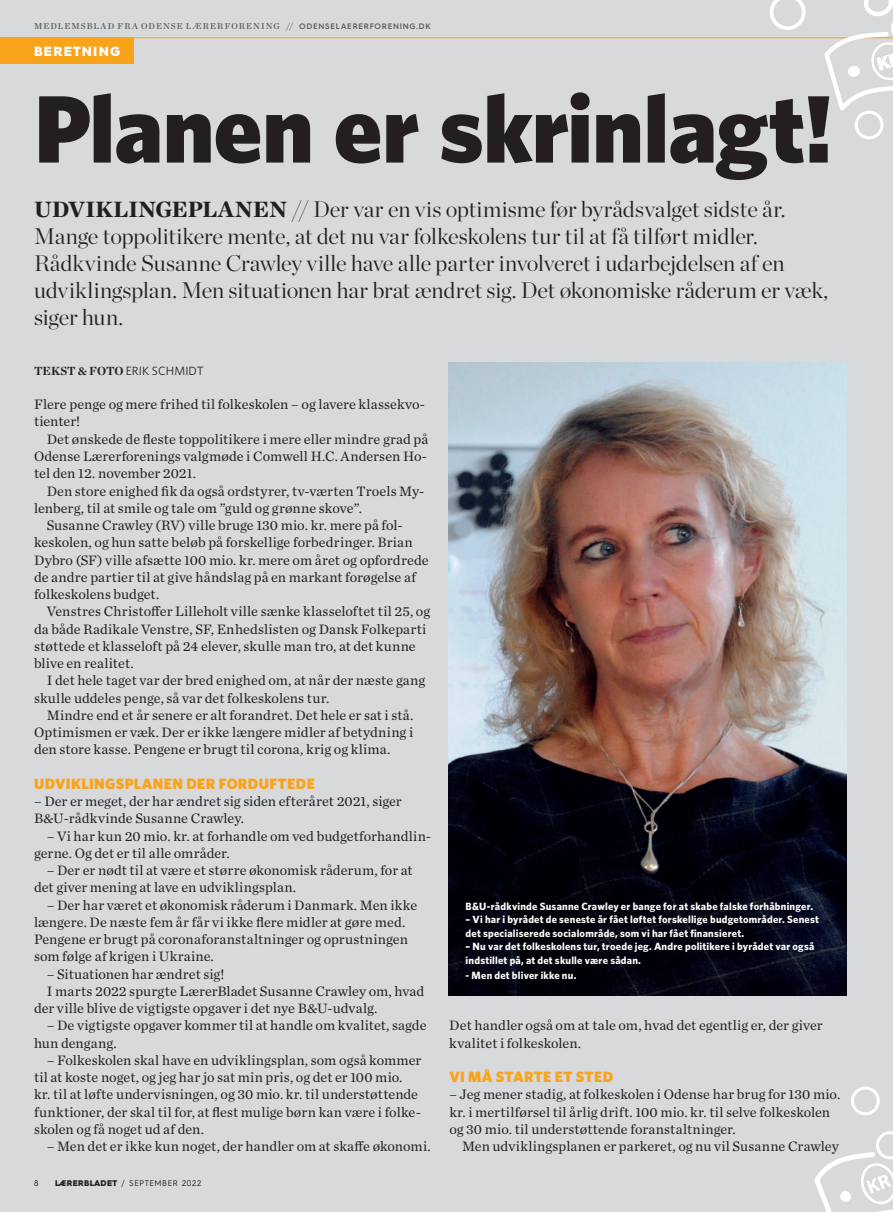
<style>
.page{position:relative;width:893px;height:1212px;background:#d8d9db}
.page>*{position:absolute;margin:0;border:0;box-sizing:border-box;transform-origin:0 0}
.t1{font:900 96px "Whitney";letter-spacing:-.01em;color:#231f20}
.t2{font:300 22.5px/27px "Chronicle Display";letter-spacing:-.01em;color:#231f20}
.t3{font:900 15px "Whitney";letter-spacing:.02em;color:#f9a31b}
.t4{font:14.25px/17.2px "Chronicle Text G1";color:#231f20}
.t5{font:900 13.35px "Hurme Geometric Sans 3";letter-spacing:.09em;color:#fff}
.t6{font:12px "Whitney";letter-spacing:.005em;color:#231f20}
.t7{font:700 10.5px/13.5px "Whitney";letter-spacing:.02em;color:#fff}
.t8{font:8.7px "Chronicle Deck Semi";letter-spacing:.125em;color:#57585a}
.t9{font:8.25px "Hurme Geometric Sans 3";letter-spacing:.07em;color:#231f20}
.s1{font-family:"Chronicle Deck";font-weight:700}
.s2{font-family:"Hurme Geometric Sans 3";font-weight:600;font-size:7.95px}
.s3{font-family:"Chronicle Deck";font-weight:900}
.s4{font-weight:900}
</style>
<div class="page">
<hr style="left:34px;top:37px;width:859px;height:1px;background:#f9a31b">
<div style="left:0;top:38px;width:134px;height:26px;background:#f9a31b"></div>
<img style="left:449px;top:362px;width:397px;height:634px">
<svg style="left:770px;top:0;width:36px;height:30px"></svg>
<svg style="left:822px;top:0;width:71px;height:140px"></svg>
<svg style="left:814px;top:1086px;width:79px;height:126px"></svg>
<p class="t8" style="left:34px;top:19px;width:398px">MEDLEMSBLAD FRA ODENSE LÆRERFORENING <span class="s1">//</span> <span class="s2">ODENSELAERERFORENING.DK</span></p>
<p class="t5" style="left:34px;top:42px;width:88px">BERETNING</p>
<h1 class="t1" style="left:34px;top:64px;width:801px">Planen er skrinlagt!</h1>
<p class="t2" style="left:34px;top:193px;width:795px"><span class="s3">UDVIKLINGEPLANEN</span> // Der var en vis optimisme før byrådsvalget sidste år.<br>Mange toppolitikere mente, at det nu var folkeskolens tur til at få tilført midler.<br>Rådkvinde Susanne Crawley ville have alle parter involveret i udarbejdelsen af en udviklingsplan. Men situationen har brat ændret sig. Det økonomiske råderum er væk, siger hun.</p>
<p class="t6" style="left:34px;top:363px;width:171px"><span class="s1">TEKST &amp; FOTO</span> ERIK SCHMIDT</p>
<p class="t4" style="left:34px;top:395px;width:393px">Flere penge og mere frihed til folkeskolen – og lavere klassekvo&shy;tienter!</p>
<p class="t4" style="left:34px;top:430px;width:396px;text-align:justify;text-indent:13px">Det ønskede de fleste toppolitikere i mere eller mindre grad på Odense Lærerforenings valgmøde i Comwell H.C. Andersen Ho&shy;tel den 12. november 2021.</p>
<p class="t4" style="left:47px;top:481px;width:379px">Den store enighed fik da også ordstyrer, tv-værten Troels My-</p>
<p class="t4" style="left:34px;top:499px;width:330px">lenberg, til at smile og tale om ”guld og grønne skove”.</p>
<p class="t4" style="left:47px;top:516px;width:358px">Susanne Crawley (RV) ville bruge 130 mio. kr. mere på fol-</p>
<p class="t4" style="left:34px;top:533px;width:380px">keskolen, og hun satte beløb på forskellige forbedringer. Brian</p>
<p class="t4" style="left:34px;top:550px;width:396px">Dybro (SF) ville afsætte 100 mio. kr. mere om året og opfordrede</p>
<p class="t4" style="left:34px;top:568px;width:384px">de andre partier til at give håndslag på en markant forøgelse af</p>
<p class="t4" style="left:34px;top:585px;width:127px">folkeskolens budget.</p>
<p class="t4" style="left:47px;top:602px;width:385px">Venstres Christoffer Lilleholt ville sænke klasseloftet til 25, og</p>
<p class="t4" style="left:34px;top:619px;width:394px">da både Radikale Venstre, SF, Enhedslisten og Dansk Folkeparti</p>
<p class="t4" style="left:34px;top:637px;width:383px">støttede et klasseloft på 24 elever, skulle man tro, at det kunne</p>
<p class="t4" style="left:34px;top:654px;width:101px">blive en realitet.</p>
<p class="t4" style="left:47px;top:671px;width:380px">I det hele taget var der bred enighed om, at når der næste gang</p>
<p class="t4" style="left:34px;top:688px;width:297px">skulle uddeles penge, så var det folkeskolens tur.</p>
<p class="t4" style="left:47px;top:706px;width:368px">Mindre end et år senere er alt forandret. Det hele er sat i stå.</p>
<p class="t4" style="left:34px;top:723px;width:381px">Optimismen er væk. Der er ikke længere midler af betydning i</p>
<p class="t4" style="left:34px;top:740px;width:358px">den store kasse. Pengene er brugt til corona, krig og klima.</p>
<p class="t3" style="left:34px;top:773px;width:282px">UDVIKLINGSPLANEN DER FORDUFTEDE</p>
<p class="t4" style="left:34px;top:792px;width:369px">– Der er meget, der har ændret sig siden efteråret 2021, siger<br>B&amp;U-rådkvinde Susanne Crawley.</p>
<p class="t4" style="left:34px;top:826px;width:399px;text-indent:13px">– Vi har kun 20 mio. kr. at forhandle om ved budgetforhandlin&shy;gerne. Og det er til alle områder.</p>
<p class="t4" style="left:34px;top:861px;width:380px;text-indent:13px">– Der er nødt til at være et større økonomisk råderum, for at det giver mening at lave en udviklingsplan.</p>
<p class="t4" style="left:34px;top:895px;width:385px;text-indent:13px">– Der har været et økonomisk råderum i Danmark. Men ikke længere. De næste fem år får vi ikke flere midler at gøre med.<br>Pengene er brugt på coronaforanstaltninger og oprustningen som følge af krigen i Ukraine.</p>
<p class="t4" style="left:47px;top:964px;width:179px">– Situationen har ændret sig!</p>
<p class="t4" style="left:47px;top:982px;width:379px">I marts 2022 spurgte LærerBladet Susanne Crawley om, hvad</p>
<p class="t4" style="left:34px;top:999px;width:345px">der ville blive de vigtigste opgaver i det nye B&amp;U-udvalg.</p>
<p class="t4" style="left:34px;top:1016px;width:394px;text-indent:13px">– De vigtigste opgaver kommer til at handle om kvalitet, sagde hun dengang.</p>
<p class="t4" style="left:34px;top:1051px;width:389px;text-indent:13px">– Folkeskolen skal have en udviklingsplan, som også kommer til at koste noget, og jeg har jo sat min pris, og det er 100 mio. kr. til at løfte undervisningen, og 30 mio. kr. til understøttende funktioner, der skal til for, at flest mulige børn kan være i folke&shy;skolen og få noget ud af den.</p>
<p class="t4" style="left:47px;top:1137px;width:385px">– Men det er ikke kun noget, der handler om at skaffe økonomi.</p>
<p class="t9" style="left:34px;top:1177px;width:6px">8</p>
<p class="t9" style="left:55px;top:1177px;width:147px"><span class="s4">LÆRERBLADET</span> / SEPTEMBER 2022</p>
<p class="t7" style="left:466px;top:899px;width:349px">B&amp;U-rådkvinde Susanne Crawley er bange for at skabe falske forhåbninger.</p>
<p class="t7" style="left:466px;top:912px;width:355px">– Vi har i byrådet de seneste år fået løftet forskellige budgetområder. Senest det specialiserede socialområde, som vi har fået finansieret.</p>
<p class="t7" style="left:466px;top:939px;width:350px">– Nu var det folkeskolens tur, troede jeg. Andre politikere i byrådet var også indstillet på, at det skulle være sådan.</p>
<p class="t7" style="left:466px;top:968px;width:112px">- Men det bliver ikke nu.</p>
<p class="t4" style="left:449px;top:1016px;width:375px">Det handler også om at tale om, hvad det egentlig er, der giver kvalitet i folkeskolen.</p>
<p class="t3" style="left:449px;top:1067px;width:166px">VI MÅ STARTE ET STED</p>
<p class="t4" style="left:449px;top:1085px;width:392px">– Jeg mener stadig, at folkeskolen i Odense har brug for 130 mio. kr. i mertilførsel til årlig drift. 100 mio. kr. til selve folkeskolen og 30 mio. til understøttende foranstaltninger.</p>
<p class="t4" style="left:462px;top:1137px;width:378px">Men udviklingsplanen er parkeret, og nu vil Susanne Crawley</p>
</div>
